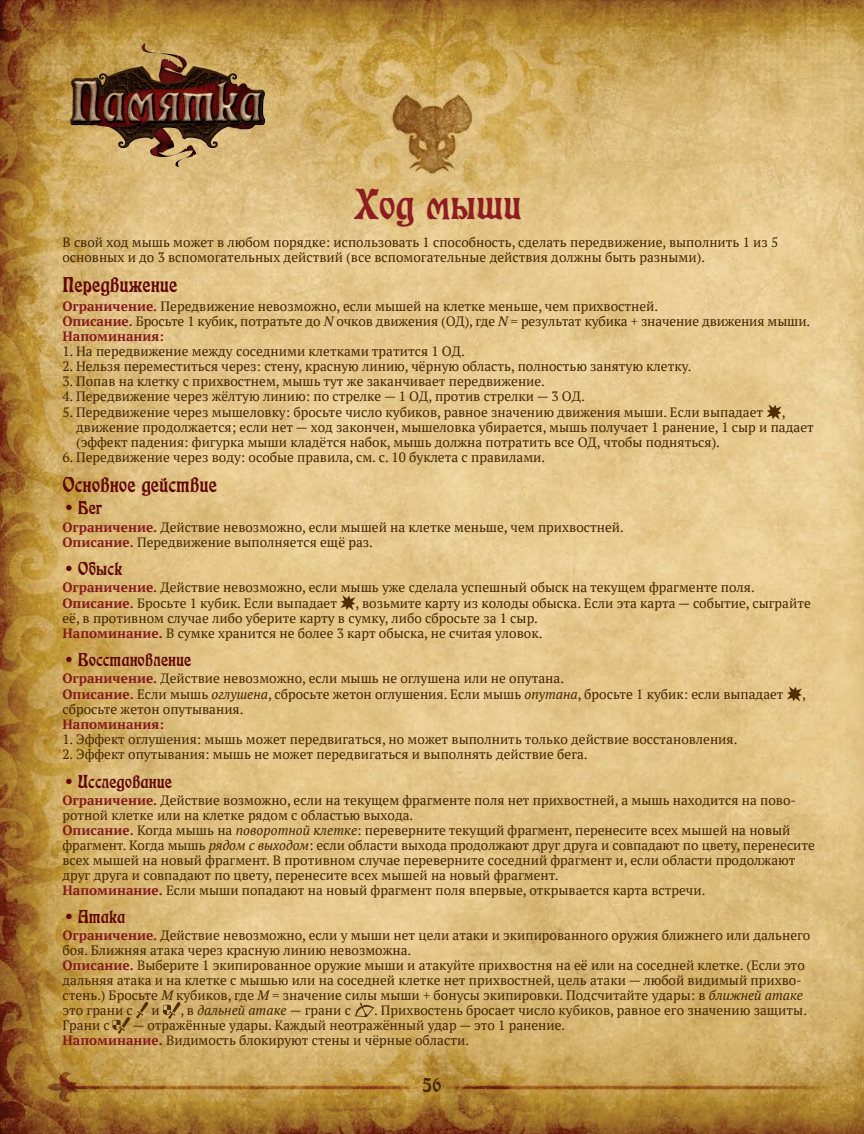
<style>
.page{position:relative;width:864px;height:1134px;background:#fff}
.page>*{position:absolute;margin:0;border:0;box-sizing:border-box;transform-origin:0 0}
.t1{font:45px "Eckm Ann TYGRA";color:#8d1d20}
.t2{font:22.5px "Eckm Ann TYGRA";color:#610607}
.t3{font:22.5px "Eckm Ann TYGRA";color:#422400}
.t4{font:19.5px "Eckm Ann TYGRA";color:#610607}
.t5{font:13.5px/15px "PT Serif";color:#422400}
.t6{font:italic 13.5px "PT Serif";color:#422400}
.t7{font:700 13.5px "PT Serif";color:#851a1d}
.s1{font-weight:700;color:#851a1d}
.s2{font-style:italic}
.s3{font-style:normal}
</style>
<div class="page">
<img style="left:0;top:0;width:864px;height:1134px">
<svg style="left:767px;top:404px;width:15px;height:16px"></svg>
<svg style="left:340px;top:595px;width:16px;height:15px"></svg>
<svg style="left:787px;top:686px;width:15px;height:16px"></svg>
<svg style="left:136px;top:1002px;width:12px;height:17px"></svg>
<svg style="left:163px;top:1002px;width:17px;height:17px"></svg>
<svg style="left:354px;top:1002px;width:20px;height:15px"></svg>
<svg style="left:112px;top:1017px;width:18px;height:17px"></svg>
<img style="left:49px;top:39px;width:239px;height:132px">
<h1 class="t1" style="left:356px;top:180px;width:168px">Ход мыши</h1>
<p class="t5" style="left:62px;top:235px;width:717px">В свой ход мышь может в любом порядке: использовать 1 способность, сделать передвижение, выполнить 1 из 5 основных и до 3 вспомогательных действий (все вспомогательные действия должны быть разными).</p>
<h2 class="t2" style="left:62px;top:273px;width:116px">Передвижение</h2>
<p class="t5" style="left:62px;top:299px;width:749px"><span class="s1">Ограничение.</span> Передвижение невозможно, если мышей на клетке меньше, чем прихвостней.<br><span class="s1">Описание.</span> Бросьте 1 кубик, потратьте до <span class="s2">N</span> очков движения (ОД), где <span class="s2">N</span> = результат кубика + значение движения мыши.<br><span class="s1">Напоминания:</span></p>
<p class="t5" style="left:62px;top:344px;width:404px">1. На передвижение между соседними клетками тратится 1 ОД.</p>
<p class="t5" style="left:62px;top:359px;width:631px">2. Нельзя переместиться через: стену, красную линию, чёрную область, полностью занятую клетку.</p>
<p class="t5" style="left:62px;top:374px;width:484px">3. Попав на клетку с прихвостнем, мышь тут же заканчивает передвижение.</p>
<p class="t5" style="left:62px;top:389px;width:524px">4. Передвижение через жёлтую линию: по стрелке — 1 ОД, против стрелки — 3 ОД.</p>
<p class="t5" style="left:62px;top:405px;width:702px">5. Передвижение через мышеловку: бросьте число кубиков, равное значению движения мыши. Если выпадает</p>
<p class="t5" style="left:76px;top:405px;width:739px;text-indent:706px">, движение продолжается; если нет — ход закончен, мышеловка убирается, мышь получает 1 ранение, 1 сыр и падает (эффект падения: фигурка мыши кладётся набок, мышь должна потратить все ОД, чтобы подняться).</p>
<p class="t5" style="left:62px;top:450px;width:484px">6. Передвижение через воду: особые правила, см. с. 10 буклета с правилами.</p>
<h2 class="t2" style="left:62px;top:472px;width:156px">Основное действие</h2>
<h3 class="t4" style="left:62px;top:497px;width:41px">•Бег</h3>
<p class="t5" style="left:62px;top:519px;width:563px"><span class="s1">Ограничение.</span> Действие невозможно, если мышей на клетке меньше, чем прихвостней.<br><span class="s1">Описание.</span> Передвижение выполняется ещё раз.</p>
<h3 class="t4" style="left:62px;top:558px;width:62px">•Обыск</h3>
<p class="t5" style="left:62px;top:579px;width:694px;line-height:15.8px"><span class="s1">Ограничение.</span> Действие невозможно, если мышь уже сделала успешный обыск на текущем фрагменте поля.<br><span class="s1">Описание.</span> Бросьте 1 кубик. Если выпадает</p>
<p class="t5" style="left:62px;top:595px;width:750px;text-indent:293px">, возьмите карту из колоды обыска. Если эта карта — событие, сыграйте её, в противном случае либо уберите карту в сумку, либо сбросьте за 1 сыр.<br><span class="s1">Напоминание.</span> В сумке хранится не более 3 карт обыска, не считая уловок.</p>
<h3 class="t4" style="left:62px;top:649px;width:130px">•Восстановление</h3>
<p class="t5" style="left:62px;top:671px;width:723px;line-height:15.8px"><span class="s1">Ограничение.</span> Действие невозможно, если мышь не оглушена или не опутана.<br><span class="s1">Описание.</span> Если мышь <span class="s2">оглушена</span>, сбросьте жетон оглушения. Если мышь <span class="s2">опутана</span>, бросьте 1 кубик: если выпадает</p>
<p class="t5" style="left:802px;top:687px;width:5px">,</p>
<p class="t5" style="left:62px;top:702px;width:183px">сбросьте жетон опутывания.</p>
<p class="t7" style="left:62px;top:716px;width:103px">Напоминания:</p>
<p class="t5" style="left:62px;top:732px;width:677px">1. Эффект оглушения: мышь может передвигаться, но может выполнить только действие восстановления.</p>
<p class="t5" style="left:62px;top:747px;width:527px">2. Эффект опутывания: мышь не может передвигаться и выполнять действие бега.</p>
<h3 class="t4" style="left:62px;top:771px;width:111px">•Исследование</h3>
<p class="t5" style="left:62px;top:792px;width:754px"><span class="s1">Ограничение.</span> Действие возможно, если на текущем фрагменте поля нет прихвостней, а мышь находится на пово&shy;ротной клетке или на клетке рядом с областью выхода.<br><span class="s1">Описание.</span> Когда мышь на <span class="s2">поворотной клетке</span>: переверните текущий фрагмент, перенесите всех мышей на новый фрагмент. Когда мышь <span class="s2">рядом с выходом</span>: если области выхода продолжают друг друга и совпадают по цвету, перенесите всех мышей на новый фрагмент. В противном случае переверните соседний фрагмент и, если области продолжают друг друга и совпадают по цвету, перенесите всех мышей на новый фрагмент.<br><span class="s1">Напоминание.</span> Если мыши попадают на новый фрагмент поля впервые, открывается карта встречи.</p>
<h3 class="t4" style="left:62px;top:906px;width:64px">•Атака</h3>
<p class="t5" style="left:62px;top:928px;width:749px"><span class="s1">Ограничение.</span> Действие невозможно, если у мыши нет цели атаки и экипированного оружия ближнего или дальнего боя. Ближняя атака через красную линию невозможна.<br><span class="s1">Описание.</span> Выберите 1 экипированное оружие мыши и атакуйте прихвостня на её или на соседней клетке. (Если это дальняя атака и на клетке с мышью или на соседней клетке нет прихвостней, цель атаки — любой видимый прихво&shy;стень.) Бросьте <span class="s2">М</span> кубиков, где <span class="s2">М</span> = значение силы мыши + бонусы экипировки. Подсчитайте удары: в <span class="s2">ближней атаке </span>это грани с</p>
<p class="t5" style="left:151px;top:1003px;width:10px">и</p>
<p class="t6" style="left:180px;top:1002px;width:172px"><span class="s3">, в</span> дальней атаке <span class="s3">— грани с</span></p>
<p class="t5" style="left:374px;top:1003px;width:434px">. Прихвостень бросает число кубиков, равное его значению защиты.</p>
<p class="t5" style="left:62px;top:1018px;width:504px;text-indent:70px">— отражённые удары. Каждый неотражённый удар — это 1 ранение.<br><span class="s1">Напоминание.</span> Видимость блокируют стены и чёрные области.</p>
<p class="t5" style="left:62px;top:1018px;width:49px">Грани с</p>
<h2 class="t3" style="left:422px;top:1073px;width:21px">56</h2>
</div>
